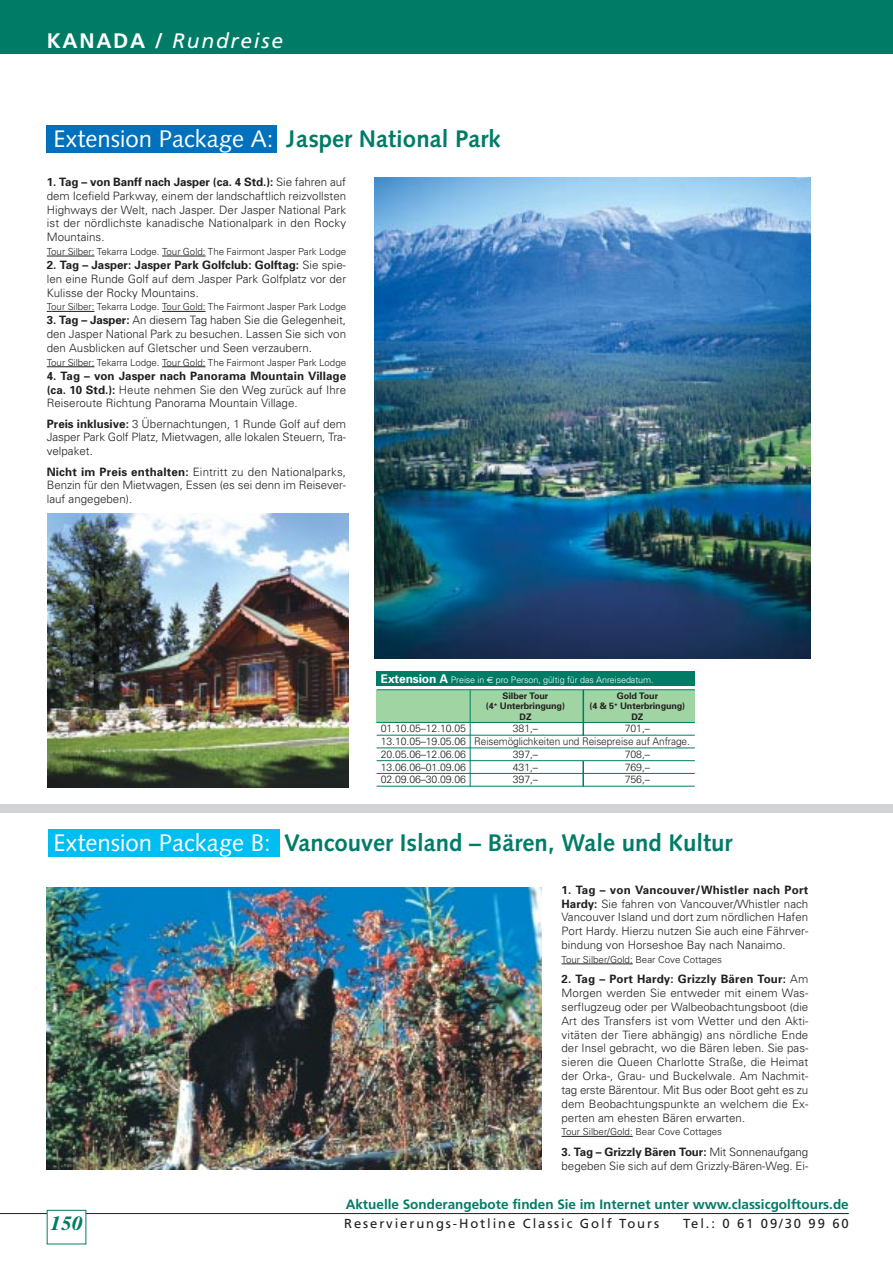
<style>
.page{position:relative;width:893px;height:1263px;background:#fff}
.page>*{position:absolute;margin:0;border:0;box-sizing:border-box;transform-origin:0 0}
.t1{font:700 24px "Syntax";color:#007c66}
.t2{font:24px "Syntax";color:#fff}
.t3{font:italic 21px "Frutiger";letter-spacing:.085em;color:#fff}
.t4{font:italic 700 19.5px "Times Ten";color:#007c66}
.t5{font:700 13.5px "Frutiger";color:#007c66}
.t6{font:13.05px "Frutiger";letter-spacing:.145em;color:#231f1f}
.t7{font:300 11.55px/13.8px "Univers";color:#231f1f;text-align:justify}
.t8{font:300 10.5px/12.8px "Univers";letter-spacing:-.01em;color:#231f1f}
.t9{font:300 9.75px "Univers";letter-spacing:-.005em;color:#231f1f}
.t10{font:700 9px "Univers";letter-spacing:-.01em;color:#231f1f}
.t11{font:300 9px "Univers";letter-spacing:-.01em;color:#fff}
.s1{font-weight:700;font-style:normal}
.s2{font-weight:700;color:#007c66}
.s3{font-weight:700}
.s4{font-weight:700;font-size:12px}
.s5{font-family:"Euro Sans";font-weight:400}
.s6{font-weight:400;color:#fff}
</style>
<div class="page">
<div style="left:47px;top:125px;width:230px;height:28px;background:#0071bc"></div>
<div style="left:48px;top:829px;width:231px;height:28px;background:#00bdf2"></div>
<img style="left:47px;top:887px;width:494px;height:282px">
<div style="left:0;top:0;width:892px;height:53px;background:#007c66"></div>
<div style="left:0;top:804px;width:892px;height:8px;background:#d1d3d5"></div>
<hr style="left:0;top:1213px;width:848px;height:1px;background:#231f1f">
<div style="left:47px;top:1210px;width:39px;height:34px;background:#fff"></div>
<div style="left:376px;top:690px;width:319px;height:32px;background:#a0d4a3"></div>
<hr style="left:376px;top:689px;width:318px;height:1px;background:#007c66">
<hr style="left:376px;top:722px;width:318px;height:1px;background:#007c66">
<hr style="left:376px;top:735px;width:318px;height:1px;background:#007c66">
<hr style="left:376px;top:748px;width:318px;height:1px;background:#007c66">
<hr style="left:376px;top:760px;width:318px;height:1px;background:#007c66">
<hr style="left:376px;top:773px;width:318px;height:1px;background:#007c66">
<hr style="left:376px;top:786px;width:318px;height:1px;background:#007c66">
<hr style="left:470px;top:690px;width:1px;height:96px;background:#007c66">
<hr style="left:582px;top:690px;width:2px;height:46px;background:#007c66">
<hr style="left:582px;top:761px;width:2px;height:26px;background:#007c66">
<div style="left:376px;top:672px;width:318px;height:14px;background:#007c66"></div>
<hr style="left:51px;top:256px;width:43px;height:1px;background:#231f1f">
<hr style="left:166px;top:256px;width:39px;height:1px;background:#231f1f">
<hr style="left:51px;top:311px;width:43px;height:1px;background:#231f1f">
<hr style="left:166px;top:311px;width:39px;height:1px;background:#231f1f">
<hr style="left:51px;top:367px;width:43px;height:1px;background:#231f1f">
<hr style="left:166px;top:367px;width:39px;height:1px;background:#231f1f">
<hr style="left:566px;top:964px;width:66px;height:1px;background:#231f1f">
<hr style="left:566px;top:1136px;width:66px;height:1px;background:#231f1f">
<img style="left:374px;top:178px;width:436px;height:480px">
<img style="left:48px;top:513px;width:301px;height:274px">
<h2 class="t3" style="left:47px;top:32px;width:238px"><span class="s1">KANADA /</span> Rundreise</h2>
<h1 class="t2" style="left:53px;top:129px;width:448px">Extension Package A: <span class="s2">Jasper National Park</span></h1>
<p class="t7" style="left:47px;top:176px;width:301px"><span class="s3">1. Tag – von Banff nach Jasper (ca. 4 Std.):</span> Sie fahren auf dem Icefield Parkway, einem der landschaftlich reizvollsten Highways der Welt, nach Jasper. Der Jasper National Park ist der nördlichste kanadische Nationalpark in den Rocky Mountains.</p>
<p class="t9" style="left:47px;top:248px;width:301px">Tour Silber: Tekarra Lodge. Tour Gold: The Fairmont Jasper Park Lodge</p>
<p class="t7" style="left:47px;top:259px;width:301px"><span class="s3">2. Tag – Jasper: Jasper Park Golfclub: Golftag:</span> Sie spie&shy;len eine Runde Golf auf dem Jasper Park Golfplatz vor der Kulisse der Rocky Mountains.</p>
<p class="t9" style="left:47px;top:303px;width:301px">Tour Silber: Tekarra Lodge. Tour Gold: The Fairmont Jasper Park Lodge</p>
<p class="t7" style="left:47px;top:314px;width:301px"><span class="s3">3. Tag – Jasper:</span> An diesem Tag haben Sie die Gelegenheit, den Jasper National Park zu besuchen. Lassen Sie sich von den Ausblicken auf Gletscher und Seen verzaubern.</p>
<p class="t9" style="left:47px;top:359px;width:301px">Tour Silber: Tekarra Lodge. Tour Gold: The Fairmont Jasper Park Lodge</p>
<p class="t7" style="left:47px;top:370px;width:301px"><span class="s3">4. Tag – von Jasper nach Panorama Mountain Village (ca. 10 Std.):</span> Heute nehmen Sie den Weg zurück auf Ihre Reiseroute Richtung Panorama Mountain Village.</p>
<p class="t7" style="left:47px;top:418px;width:301px"><span class="s3">Preis inklusive:</span> 3 Übernachtungen, 1 Runde Golf auf dem Jasper Park Golf Platz, Mietwagen, alle lokalen Steuern, Tra&shy;velpaket.</p>
<p class="t7" style="left:47px;top:466px;width:301px"><span class="s3">Nicht im Preis enthalten:</span> Eintritt zu den Nationalparks, Benzin für den Mietwagen, Essen (es sei denn im Reisever&shy;lauf angegeben).</p>
<p class="t11" style="left:381px;top:676px;width:274px"><span class="s4">Extension A</span> Preise in <span class="s5">€</span> pro Person, gültig für das Anreisedatum.</p>
<p class="t10" style="left:502px;top:692px;width:47px">Silber Tour</p>
<p class="t10" style="left:616px;top:692px;width:43px">Gold Tour</p>
<p class="t10" style="left:486px;top:703px;width:80px">(4★ Unterbringung)</p>
<p class="t10" style="left:589px;top:703px;width:97px">(4 &amp; 5★ Unterbringung)</p>
<p class="t10" style="left:519px;top:713px;width:13px">DZ</p>
<p class="t10" style="left:631px;top:713px;width:13px">DZ</p>
<p class="t8" style="left:381px;top:723px;width:87px">01.10.05–12.10.05</p>
<p class="t8" style="left:513px;top:723px;width:27px">381,–</p>
<p class="t8" style="left:381px;top:723px;width:310px;text-indent:244px">701,–<br>13.10.05–19.05.06 Reisemöglichkeiten und Reisepreise auf Anfrage.<br>20.05.06–12.06.06</p>
<p class="t8" style="left:513px;top:749px;width:27px">397,–</p>
<p class="t8" style="left:625px;top:749px;width:27px">708,–</p>
<p class="t8" style="left:381px;top:761px;width:87px">13.06.06–01.09.06</p>
<p class="t8" style="left:513px;top:761px;width:27px">431,–</p>
<p class="t8" style="left:625px;top:761px;width:27px">769,–</p>
<p class="t8" style="left:381px;top:774px;width:87px">02.09.06–30.09.06</p>
<p class="t8" style="left:513px;top:774px;width:27px">397,–</p>
<p class="t8" style="left:625px;top:774px;width:27px">756,–</p>
<h1 class="t1" style="left:53px;top:833px;width:680px"><span class="s6">Extension Package B:</span> Vancouver Island – Bären, Wale und Kultur</h1>
<p class="t7" style="left:561px;top:884px;width:248px"><span class="s3">1. Tag – von Vancouver/Whistler nach Port Hardy:</span> Sie fahren von Vancouver/Whistler nach Vancouver Island und dort zum nördlichen Hafen Port Hardy. Hierzu nutzen Sie auch eine Fährver&shy;bindung von Horseshoe Bay nach Nanaimo.</p>
<p class="t9" style="left:561px;top:956px;width:162px">Tour Silber/Gold: Bear Cove Cottages</p>
<p class="t7" style="left:561px;top:973px;width:248px"><span class="s3">2. Tag – Port Hardy: Grizzly Bären Tour:</span> Am Morgen werden Sie entweder mit einem Was&shy;serflugzeug oder per Walbeobachtungsboot (die Art des Transfers ist vom Wetter und den Akti&shy;vitäten der Tiere abhängig) ans nördliche Ende der Insel gebracht, wo die Bären leben. Sie pas&shy;sieren die Queen Charlotte Straße, die Heimat der Orka-, Grau- und Buckelwale. Am Nachmit&shy;tag erste Bärentour. Mit Bus oder Boot geht es zu dem Beobachtungspunkte an welchem die Ex&shy;perten am ehesten Bären erwarten.</p>
<p class="t9" style="left:561px;top:1128px;width:162px">Tour Silber/Gold: Bear Cove Cottages</p>
<p class="t7" style="left:561px;top:1146px;width:248px"><span class="s3">3. Tag – Grizzly Bären Tour:</span> Mit Sonnenaufgang begeben Sie sich auf dem Grizzly-Bären-Weg. Ei-</p>
<p class="t5" style="left:346px;top:1199px;width:504px">Aktuelle Sonderangebote finden Sie im Internet unter www.classicgolftours.de</p>
<h3 class="t4" style="left:50px;top:1216px;width:34px">150</h3>
<p class="t6" style="left:344px;top:1218px;width:316px">Reservierungs-Hotline Classic Golf Tours</p>
<p class="t6" style="left:683px;top:1218px;width:167px">Tel.: 0 61 09/30 99 60</p>
</div>
